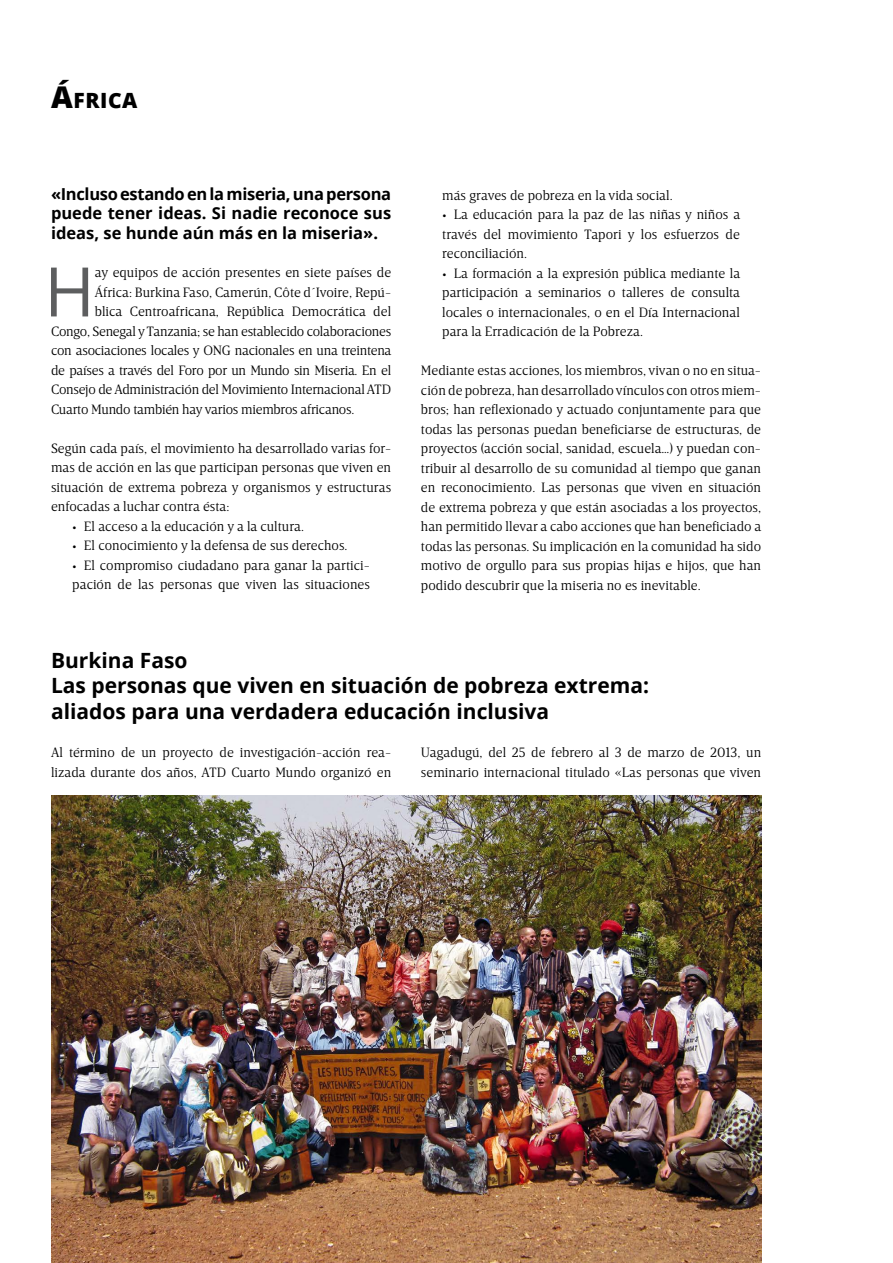
<style>
.page{position:relative;width:893px;height:1263px;background:#fff}
.page>*{position:absolute;margin:0;border:0;box-sizing:border-box;transform-origin:0 0}
.t1{font:68.4px "Open Sans";color:#5d5e5f}
.t2{font:700 21px/25.2px "Open Sans";color:#000}
.t3{font:800 21px "Open Sans";letter-spacing:.03em;color:#000}
.t4{font:700 16.5px/19.5px "Open Sans";color:#000;text-align:justify}
.t5{font:300 13.8px/19.5px "Breve Text";color:#000;text-align:justify}
.t6{font:300 13.8px "Breve Text";letter-spacing:-.02em;color:#000}
.s1{font-size:30px}
.s2{font-weight:700}
</style>
<div class="page">
<img style="left:51px;top:795px;width:710px;height:468px">
<h2 class="t3" style="left:51px;top:84px;width:88px"><span class="s1">Á</span>FRICA</h2>
<p class="t4" style="left:51px;top:184px;width:342px">«Incluso estando en la miseria, una persona puede tener ideas. Si nadie reconoce sus ideas, se hunde aún más en la miseria».</p>
<h1 class="t1" style="left:44px;top:245px;width:52px">H</h1>
<p class="t5" style="left:95px;top:263px;width:298px">ay equipos de acción presentes en siete países de</p>
<p class="t5" style="left:95px;top:283px;width:298px">África: Burkina Faso, Camerún, Côte d´Ivoire, Repú-</p>
<p class="t5" style="left:95px;top:302px;width:298px">blica Centroafricana, República Democrática del</p>
<p class="t6" style="left:51px;top:324px;width:342px">Congo, Senegal y Tanzania; se han establecido colaboraciones</p>
<p class="t6" style="left:51px;top:343px;width:342px">con asociaciones locales y ONG nacionales en una treintena</p>
<p class="t6" style="left:51px;top:363px;width:342px">de países a través del Foro por un Mundo sin Miseria. En el</p>
<p class="t6" style="left:51px;top:382px;width:342px">Consejo de Administración del Movimiento Internacional ATD</p>
<p class="t6" style="left:51px;top:402px;width:305px">Cuarto Mundo también hay varios miembros africanos.</p>
<p class="t5" style="left:51px;top:439px;width:342px">Según cada país, el movimiento ha desarrollado varias for&shy;mas de acción en las que participan personas que viven en situación de extrema pobreza y organismos y estructuras enfocadas a luchar contra ésta:</p>
<p class="t5" style="left:72px;top:517px;width:233px"><span class="s2">•</span> El acceso a la educación y a la cultura.</p>
<p class="t5" style="left:72px;top:536px;width:277px"><span class="s2">•</span> El conocimiento y la defensa de sus derechos.</p>
<p class="t5" style="left:72px;top:556px;width:299px"><span class="s2">•</span> El compromiso ciudadano para ganar la partici&shy;pación de las personas que viven las situaciones</p>
<p class="t5" style="left:442px;top:185px;width:232px">más graves de pobreza en la vida social.</p>
<p class="t5" style="left:442px;top:205px;width:300px"><span class="s2">•</span> La educación para la paz de las niñas y niños a través del movimiento Tapori y los esfuerzos de reconciliación.</p>
<p class="t5" style="left:442px;top:263px;width:300px"><span class="s2">•</span> La formación a la expresión pública mediante la participación a seminarios o talleres de consulta locales o internacionales, o en el Día Internacional para la Erradicación de la Pobreza.</p>
<p class="t5" style="left:421px;top:361px;width:342px">Mediante estas acciones, los miembros, vivan o no en situa&shy;ción de pobreza, han desarrollado vínculos con otros miem&shy;bros; han reflexionado y actuado conjuntamente para que todas las personas puedan beneficiarse de estructuras, de proyectos (acción social, sanidad, escuela…) y puedan con&shy;tribuir al desarrollo de su comunidad al tiempo que ganan en reconocimiento. Las personas que viven en situación de extrema pobreza y que están asociadas a los proyectos, han permitido llevar a cabo acciones que han beneficiado a todas las personas. Su implicación en la comunidad ha sido motivo de orgullo para sus propias hijas e hijos, que han podido descubrir que la miseria no es inevitable.</p>
<h2 class="t2" style="left:51px;top:647px;width:599px">Burkina Faso<br>Las personas que viven en situación de pobreza extrema: aliados para una verdadera educación inclusiva</h2>
<p class="t5" style="left:51px;top:743px;width:342px">Al término de un proyecto de investigación-acción rea&shy;lizada durante dos años, ATD Cuarto Mundo organizó en</p>
<p class="t5" style="left:421px;top:743px;width:342px">Uagadugú, del 25 de febrero al 3 de marzo de 2013, un seminario internacional titulado «Las personas que viven</p>
</div>
